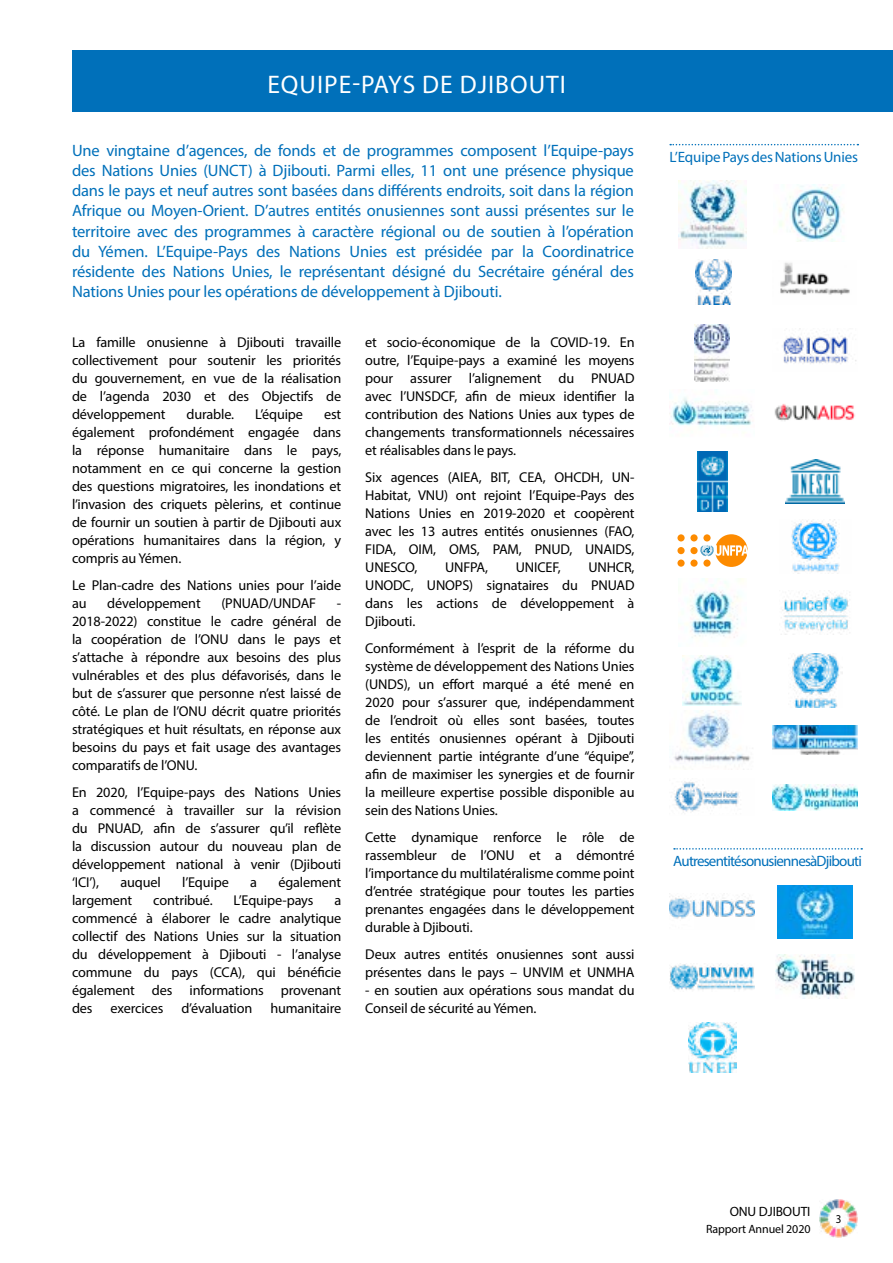
<style>
.page{position:relative;width:893px;height:1263px;background:#fff}
.page>*{position:absolute;margin:0;border:0;box-sizing:border-box;transform-origin:0 0}
.t1{font:25.5px "Myriad Pro";letter-spacing:.04em;color:#fff}
.t2{font:16.5px/20.2px "Myriad Pro";letter-spacing:-.01em;color:#0070ba;text-align:justify}
.t3{font:15px "Myriad Pro";letter-spacing:-.05em;color:#0070ba}
.t4{font:15px "Myriad Pro";letter-spacing:-.01em;color:#0070ba}
.t5{font:14.25px/18px "Myriad Pro";letter-spacing:-.01em;color:#000;text-align:justify}
.t6{font:13.5px "Myriad Pro";letter-spacing:-.01em;color:#000}
.t7{font:12px "Myriad Pro";letter-spacing:-.01em;color:#000}
.t8{font:12px "Myriad Pro";letter-spacing:-.01em;color:#000;scale:.92 1}
</style>
<div class="page">
<img style="left:820px;top:1200px;width:38px;height:38px">
<div style="left:72px;top:50px;width:821px;height:62px;background:#0070ba"></div>
<svg style="left:670px;top:144px;width:188px;height:1px"></svg>
<img style="left:678px;top:180px;width:68px;height:68px">
<img style="left:779px;top:185px;width:65px;height:56px">
<img style="left:695px;top:260px;width:36px;height:44px">
<img style="left:780px;top:262px;width:70px;height:33px">
<img style="left:695px;top:324px;width:34px;height:57px">
<img style="left:782px;top:331px;width:75px;height:33px">
<img style="left:670px;top:389px;width:83px;height:39px">
<img style="left:774px;top:404px;width:81px;height:17px">
<img style="left:697px;top:451px;width:30px;height:60px">
<img style="left:786px;top:459px;width:58px;height:45px">
<svg style="left:700px;top:534px;width:48px;height:33px"></svg>
<div style="left:690px;top:547px;width:8px;height:7px;background:#fd8b00;border-radius:50%"></div>
<div style="left:677px;top:534px;width:8px;height:7px;background:#fd8b00;border-radius:50%"></div>
<div style="left:677px;top:547px;width:8px;height:7px;background:#fd8b00;border-radius:50%"></div>
<div style="left:677px;top:559px;width:8px;height:8px;background:#fd8a00;border-radius:50%"></div>
<div style="left:690px;top:559px;width:8px;height:8px;background:#fd8a00;border-radius:50%"></div>
<div style="left:703px;top:559px;width:8px;height:8px;background:#fd8a00;border-radius:50%"></div>
<div style="left:703px;top:534px;width:8px;height:7px;background:#fd8b00;border-radius:50%"></div>
<div style="left:690px;top:534px;width:8px;height:7px;background:#fd8b00;border-radius:50%"></div>
<img style="left:791px;top:519px;width:49px;height:53px">
<img style="left:690px;top:579px;width:54px;height:59px">
<img style="left:781px;top:592px;width:68px;height:43px">
<img style="left:683px;top:656px;width:58px;height:50px">
<img style="left:792px;top:654px;width:50px;height:54px">
<img style="left:674px;top:710px;width:76px;height:52px">
<img style="left:670px;top:893px;width:85px;height:26px">
<img style="left:773px;top:725px;width:85px;height:29px">
<img style="left:773px;top:784px;width:85px;height:26px">
<img style="left:778px;top:885px;width:75px;height:53px">
<img style="left:776px;top:954px;width:78px;height:44px">
<img style="left:674px;top:781px;width:65px;height:32px">
<img style="left:670px;top:964px;width:85px;height:26px">
<img style="left:688px;top:1022px;width:48px;height:50px">
<svg style="left:674px;top:848px;width:188px;height:1px"></svg>
<h1 class="t1" style="left:267px;top:68px;width:300px">EQUIPE-PAYS DE DJIBOUTI</h1>
<p class="t2" style="left:72px;top:140px;width:563px">Une vingtaine d’agences, de fonds et de programmes composent l’Equipe-pays des Nations Unies (UNCT) à Djibouti. Parmi elles, 11 ont une présence physique dans le pays et neuf autres sont basées dans différents endroits, soit dans la région Afrique ou Moyen-Orient. D’autres entités onusiennes sont aussi présentes sur le territoire avec des programmes à caractère régional ou de soutien à l’opération du Yémen. L’Equipe-Pays des Nations Unies est présidée par la Coordinatrice résidente des Nations Unies, le représentant désigné du Secrétaire général des Nations Unies pour les opérations de développement à Djibouti.</p>
<p class="t5" style="left:72px;top:333px;width:271px">La famille onusienne à Djibouti travaille collectivement pour soutenir les priorités du gouvernement, en vue de la réalisation de l’agenda 2030 et des Objectifs de développement</p>
<p class="t5" style="left:186px;top:405px;width:49px">durable.</p>
<p class="t5" style="left:255px;top:405px;width:49px">L’équipe</p>
<p class="t5" style="left:72px;top:405px;width:271px;text-indent:252px">est également profondément engagée dans la réponse humanitaire dans le pays, notamment en ce qui concerne la gestion des questions migratoires, les inondations et l’invasion des criquets pèlerins, et continue de fournir un soutien à partir de Djibouti aux opérations humanitaires dans la région, y compris au Yémen.</p>
<p class="t5" style="left:72px;top:576px;width:271px">Le Plan-cadre des Nations unies pour l’aide au</p>
<p class="t5" style="left:107px;top:594px;width:95px">développement</p>
<p class="t5" style="left:221px;top:594px;width:96px">(PNUAD/UNDAF</p>
<p class="t5" style="left:72px;top:594px;width:271px;text-indent:265px">- 2018-2022) constitue le cadre général de la coopération de l’ONU dans le pays et s’attache à répondre aux besoins des plus vulnérables et des plus défavorisés, dans le but de s’assurer que personne n’est laissé de côté. Le plan de l’ONU décrit quatre priorités stratégiques et huit résultats, en réponse aux besoins du pays et fait usage des avantages comparatifs de l’ONU.</p>
<p class="t5" style="left:72px;top:783px;width:271px">En 2020, l’Equipe-pays des Nations Unies a commencé à travailler sur la révision du PNUAD, afin de s’assurer qu’il reflète la discussion autour du nouveau plan de développement national à venir (Djibouti ‘ICI’),</p>
<p class="t5" style="left:120px;top:873px;width:42px">auquel</p>
<p class="t5" style="left:182px;top:873px;width:48px">l’Equipe</p>
<p class="t5" style="left:250px;top:873px;width:8px">a</p>
<p class="t5" style="left:278px;top:873px;width:64px">également</p>
<p class="t5" style="left:72px;top:891px;width:62px">largement</p>
<p class="t5" style="left:153px;top:891px;width:61px">contribué.</p>
<p class="t5" style="left:234px;top:891px;width:81px">L’Equipe-pays</p>
<p class="t5" style="left:72px;top:891px;width:271px;text-indent:262px">a commencé à élaborer le cadre analytique collectif des Nations Unies sur la situation du développement à Djibouti - l’analyse commune du pays (CCA), qui bénéficie également des informations provenant des</p>
<p class="t5" style="left:111px;top:999px;width:54px">exercices</p>
<p class="t5" style="left:181px;top:999px;width:73px">d’évaluation</p>
<p class="t5" style="left:270px;top:999px;width:72px">humanitaire</p>
<p class="t5" style="left:365px;top:333px;width:271px">et socio-économique de la COVID-19. En outre, l’Equipe-pays a examiné les moyens pour assurer l’alignement du PNUAD avec l’UNSDCF, afin de mieux identifier la contribution des Nations Unies aux types de changements transformationnels nécessaires et réalisables dans le pays.</p>
<p class="t5" style="left:365px;top:468px;width:271px">Six agences (AIEA, BIT, CEA, OHCDH, UN-Habitat, VNU) ont rejoint l’Equipe-Pays des Nations Unies en 2019-2020 et coopèrent avec les 13 autres entités onusiennes (FAO, FIDA, OIM, OMS, PAM, PNUD, UNAIDS, UNESCO,</p>
<p class="t5" style="left:365px;top:558px;width:271px;text-indent:223px">UNHCR, UNODC, UNOPS) signataires du PNUAD dans les actions de développement à Djibouti.</p>
<p class="t5" style="left:365px;top:639px;width:271px">Conformément à l’esprit de la réforme du système de développement des Nations Unies (UNDS), un effort marqué a été mené en 2020 pour s’assurer que, indépendamment de l’endroit où elles sont basées, toutes les entités onusiennes opérant à Djibouti deviennent partie intégrante d’une “équipe”, afin de maximiser les synergies et de fournir la meilleure expertise possible disponible au sein des Nations Unies.</p>
<p class="t5" style="left:365px;top:828px;width:271px">Cette dynamique renforce le rôle de rassembleur de l’ONU et a démontré l’importance du multilatéralisme comme point d’entrée stratégique pour toutes les parties prenantes engagées dans le développement durable à Djibouti.</p>
<p class="t5" style="left:365px;top:945px;width:271px">Deux autres entités onusiennes sont aussi présentes dans le pays – UNVIM et UNMHA</p>
<p class="t5" style="left:365px;top:981px;width:271px">- en soutien aux opérations sous mandat du<br>Conseil de sécurité au Yémen.</p>
<p class="t5" style="left:445px;top:558px;width:44px">UNFPA,</p>
<p class="t5" style="left:516px;top:558px;width:46px">UNICEF,</p>
<p class="t4" style="left:669px;top:148px;width:190px">L’Equipe Pays des Nations Unies</p>
<p class="t3" style="left:673px;top:852px;width:190px">Autres entités onusiennes à Djibouti</p>
<p class="t6" style="left:730px;top:1203px;width:82px">ONU DJIBOUTI</p>
<p class="t7" style="left:706px;top:1221px;width:106px">Rapport Annuel 2020</p>
<p class="t8" style="left:836px;top:1212px;width:8px">3</p>
</div>
